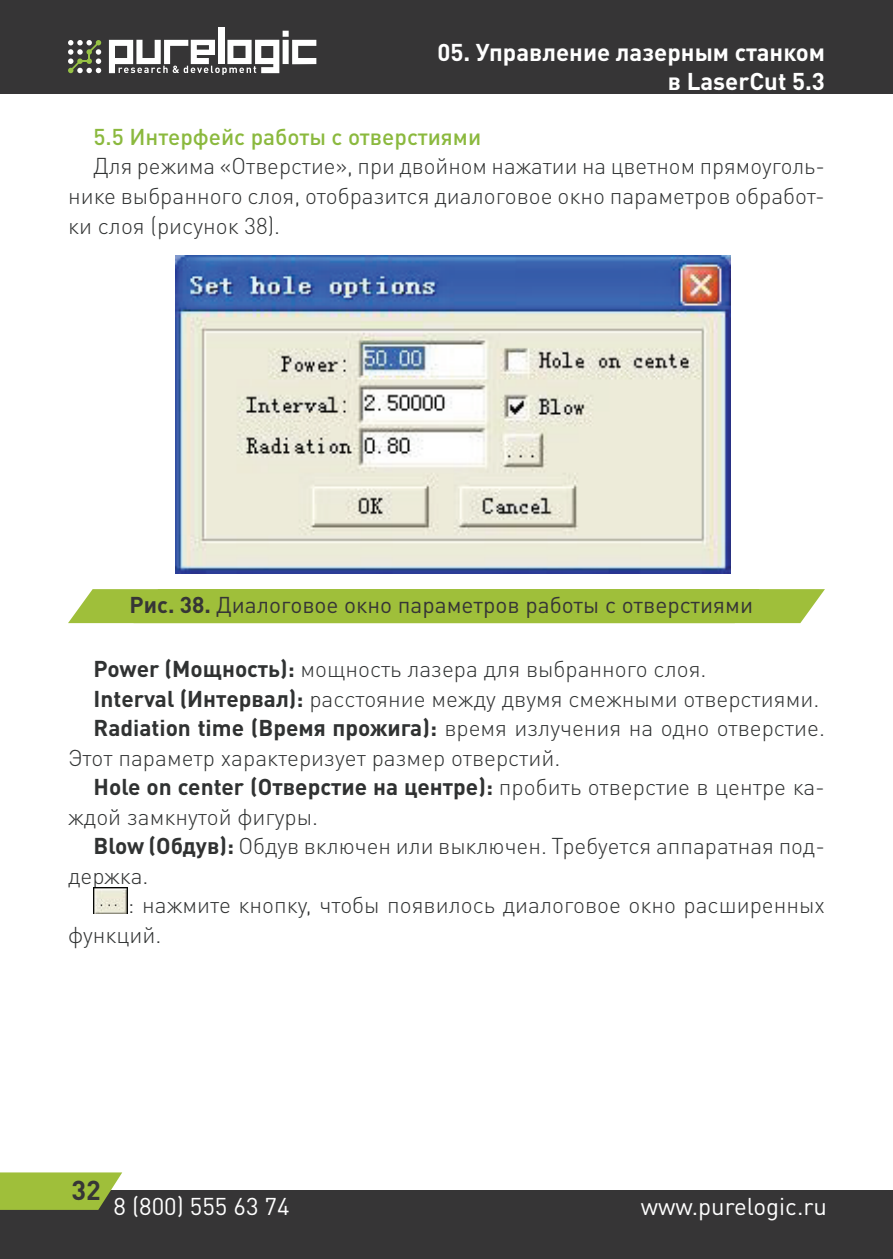
<style>
.page{position:relative;width:893px;height:1259px;background:#fff}
.page>*{position:absolute;margin:0;border:0;box-sizing:border-box;transform-origin:0 0}
.t1{font:700 27px "DIN Pro";color:#363536}
.t2{font:700 24px/28.8px "DIN Pro";color:#fff;text-align:right}
.t3{font:24px "DIN Pro";color:#fff}
.t4{font:300 22.8px/29.7px "DIN Pro";color:#303232;text-align:justify}
.t5{font:700 22.8px "DIN Pro";color:#303232}
.t6{font:22.8px "DIN Pro";color:#363536}
.t7{font:500 22.8px "DIN Pro";color:#8bb93e}
.s1{font-weight:700}
.s2{font-weight:300}
</style>
<div class="page">
<div style="left:0;top:0;width:893px;height:94px;background:#363536"></div>
<div style="left:0;top:1190px;width:893px;height:69px;background:#363536"></div>
<div style="left:218px;top:28px;width:6px;height:36px;background:#fff"></div>
<svg style="left:68px;top:40px;width:33px;height:33px"></svg>
<svg style="left:109px;top:31px;width:207px;height:44px"></svg>
<svg style="left:0;top:1172px;width:122px;height:38px;background:#9ab63f"></svg>
<img style="left:94px;top:888px;width:34px;height:25px">
<img style="left:175px;top:256px;width:556px;height:317px">
<div style="left:68px;top:589px;width:757px;height:34px;background:#9fbf3a"></div>
<p class="t2" style="left:437px;top:37px;width:389px">05. Управление лазерным станком в LaserCut 5.3</p>
<p class="t7" style="left:94px;top:121px;width:389px">5.5 Интерфейс работы с отверстиями</p>
<p class="t4" style="left:68px;top:150px;width:758px;text-indent:26px">Для режима «Отверстие», при двойном нажатии на цветном прямоуголь&shy;нике выбранного слоя, отобразится диалоговое окно параметров обработ&shy;ки слоя (рисунок 38).</p>
<p class="t6" style="left:130px;top:589px;width:625px"><span class="s1">Рис. 38.</span> Диалоговое окно параметров работы с отверстиями</p>
<p class="t4" style="left:94px;top:653px;width:615px"><span class="s1">Power (Мощность):</span> мощность лазера для выбранного слоя.</p>
<p class="t4" style="left:94px;top:682px;width:727px"><span class="s1">Interval (Интервал):</span> расстояние между двумя смежными отверстиями.</p>
<p class="t4" style="left:94px;top:712px;width:733px"><span class="s1">Radiation time (Время прожига):</span> время излучения на одно отверстие.</p>
<p class="t4" style="left:68px;top:741px;width:494px">Этот параметр характеризует размер отверстий.</p>
<p class="t5" style="left:94px;top:771px;width:733px">Hole on center (Отверстие на центре): <span class="s2">пробить отверстие в центре ка-</span></p>
<p class="t4" style="left:68px;top:800px;width:252px">ждой замкнутой фигуры.</p>
<p class="t4" style="left:94px;top:830px;width:733px"><span class="s1">Blow (Обдув):</span> Обдув включен или выключен. Требуется аппаратная под-</p>
<p class="t4" style="left:68px;top:860px;width:82px">держка.</p>
<p class="t4" style="left:128px;top:889px;width:698px">: нажмите кнопку, чтобы появилось диалоговое окно расширенных</p>
<p class="t4" style="left:68px;top:919px;width:95px">функций.</p>
<p class="t1" style="left:71px;top:1171px;width:31px">32</p>
<p class="t3" style="left:114px;top:1189px;width:178px">8 (800) 555 63 74</p>
<p class="t3" style="left:641px;top:1189px;width:188px">www.purelogic.ru</p>
</div>
